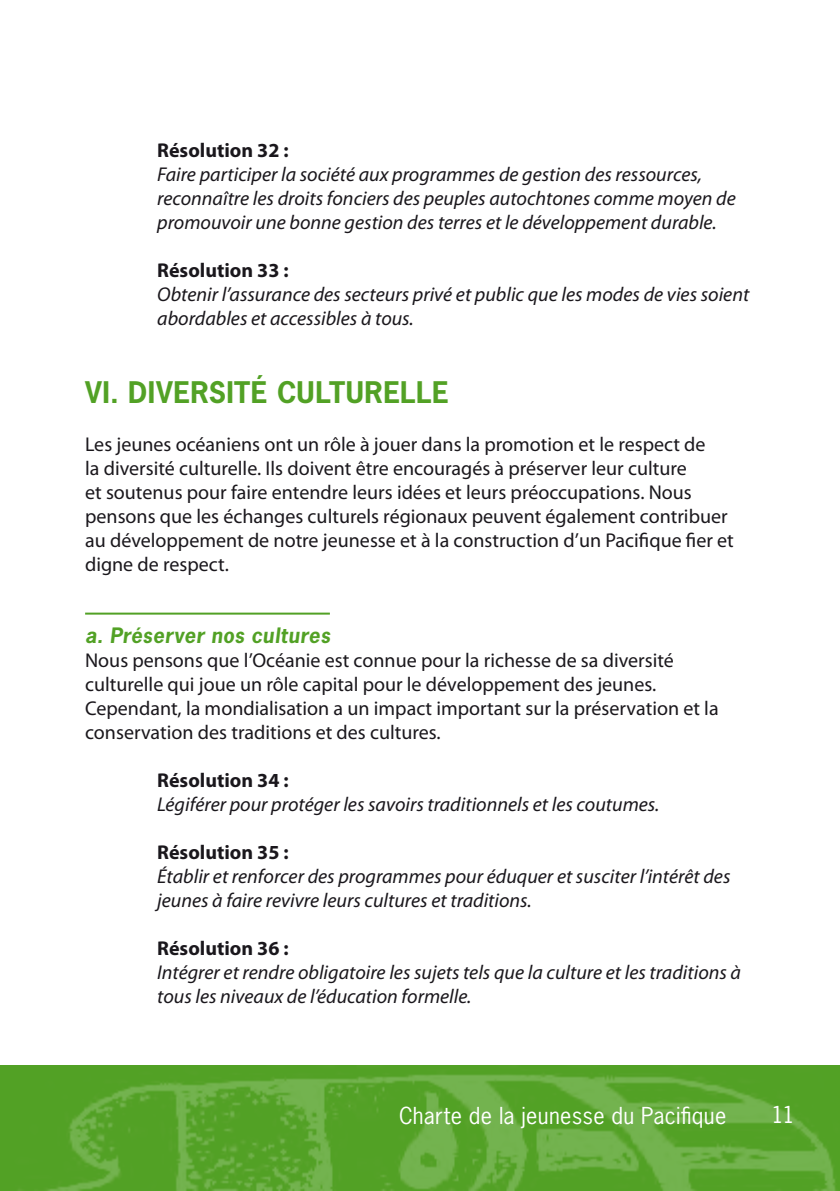
<style>
.page{position:relative;width:840px;height:1191px;background:#fff}
.page>*{position:absolute;margin:0;border:0;box-sizing:border-box;transform-origin:0 0}
.t1{font:700 28px "News Gothic Std";letter-spacing:.025em;color:#52a125}
.t2{font:22px "News Gothic Std";letter-spacing:.015em;color:#fff}
.t3{font:20px/24px "Myriad Pro";color:#1a171c}
.t4{font:italic 20px/24px "Myriad Pro";color:#1a171c}
.t5{font:700 20px "Myriad Pro";color:#1a171c}
.t6{font:italic 700 20px "News Gothic Std";letter-spacing:.025em;color:#52a125}
</style>
<div class="page">
<img style="left:0;top:1065px;width:839px;height:126px">
<hr style="left:85px;top:612px;width:245px;height:2px;background:#52a125">
<p class="t5" style="left:157px;top:137px;width:133px">Résolution 32 :</p>
<p class="t4" style="left:157px;top:162px;width:579px">Faire participer la société aux programmes de gestion des ressources, reconnaître les droits fonciers des peuples autochtones comme moyen de promouvoir une bonne gestion des terres et le développement durable.</p>
<p class="t5" style="left:157px;top:257px;width:133px">Résolution 33 :</p>
<p class="t4" style="left:157px;top:282px;width:593px">Obtenir l’assurance des secteurs privé et public que les modes de vies soient abordables et accessibles à tous.</p>
<h1 class="t1" style="left:85px;top:374px;width:104px">VI. DIVERSI</h1>
<h1 class="t1" style="left:234px;top:374px;width:148px">TÉ CULTURELLE</h1>
<p class="t3" style="left:85px;top:432px;width:650px">Les jeunes océaniens ont un rôle à jouer dans la promotion et le respect de<br>la diversité culturelle. Ils doivent être encouragés à préserver leur culture<br>et soutenus pour faire entendre leurs idées et leurs préoccupations. Nous pensons que les échanges culturels régionaux peuvent également contribuer au développement de notre jeunesse et à la construction d’un Pacifique fier et digne de respect.</p>
<p class="t6" style="left:85px;top:622px;width:246px">a. Préserver nos cultures</p>
<p class="t3" style="left:85px;top:648px;width:634px">Nous pensons que l’Océanie est connue pour la richesse de sa diversité culturelle qui joue un rôle capital pour le développement des jeunes.<br>Cependant, la mondialisation a un impact important sur la préservation et la conservation des traditions et des cultures.</p>
<p class="t5" style="left:157px;top:767px;width:133px">Résolution 34 :</p>
<p class="t4" style="left:157px;top:792px;width:503px">Légiférer pour protéger les savoirs traditionnels et les coutumes.</p>
<p class="t5" style="left:157px;top:839px;width:133px">Résolution 35 :</p>
<p class="t4" style="left:157px;top:864px;width:574px">Établir et renforcer des programmes pour éduquer et susciter l’intérêt des jeunes à faire revivre leurs cultures et traditions.</p>
<p class="t5" style="left:157px;top:935px;width:133px">Résolution 36 :</p>
<p class="t4" style="left:157px;top:960px;width:585px">Intégrer et rendre obligatoire les sujets tels que la culture et les traditions à tous les niveaux de l’éducation formelle.</p>
<p class="t2" style="left:399px;top:1101px;width:328px">Charte de la jeunesse du Pacifique</p>
<p class="t2" style="left:771px;top:1100px;width:11px">11</p>
</div>
